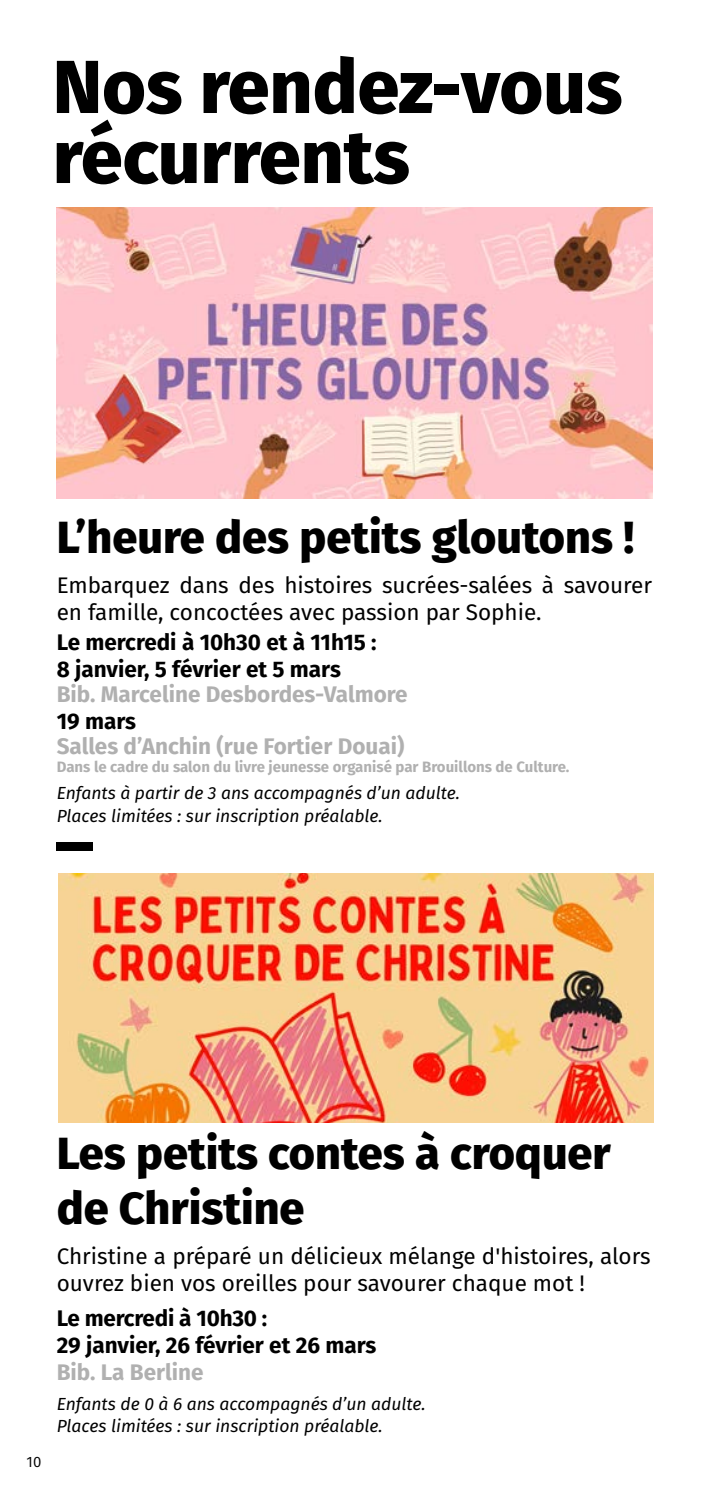
<style>
.page{position:relative;width:709px;height:1489px;background:#fff}
.page>*{position:absolute;margin:0;border:0;box-sizing:border-box;transform-origin:0 0}
.t1{font:800 75px/70px "Fira Sans";color:#000}
.t2{font:800 45px/54px "Fira Sans";color:#000}
.t3{font:22.5px/27px "Fira Sans";color:#000}
.t4{font:700 22.5px/27px "Fira Sans";color:#000}
.t5{font:700 22.5px "Fira Sans";color:#b0b0b0}
.t6{font:italic 17.5px/22.5px "Fira Sans";color:#000}
.t7{font:700 15px "Fira Sans";color:#b0b0b0}
.t8{font:15px "Fira Sans";color:#000}
</style>
<div class="page">
<img style="left:58px;top:873px;width:595px;height:248px">
<img style="left:56px;top:207px;width:596px;height:291px">
<div style="left:56px;top:842px;width:36px;height:8px;background:#000"></div>
<h1 class="t1" style="left:53px;top:46px;width:571px">Nos rendez-vous récurrents</h1>
<h2 class="t2" style="left:57px;top:506px;width:579px">L’heure des petits gloutons !</h2>
<p class="t3" style="left:57px;top:570px;width:597px">Embarquez dans des histoires sucrées-salées à savourer en famille, concoctées avec passion par Sophie.</p>
<p class="t4" style="left:57px;top:626px;width:321px">Le mercredi à 10h30 et à 11h15 :<br>8 janvier, 5 février et 5 mars</p>
<p class="t5" style="left:57px;top:675px;width:352px">Bib. Marceline Desbordes-Valmore</p>
<p class="t4" style="left:57px;top:705px;width:81px">19 mars</p>
<p class="t5" style="left:57px;top:727px;width:349px">Salles d’Anchin (rue Fortier Douai)</p>
<p class="t7" style="left:57px;top:753px;width:514px">Dans le cadre du salon du livre jeunesse organisé par Brouillons de Culture.</p>
<p class="t6" style="left:57px;top:781px;width:405px">Enfants à partir de 3 ans accompagnés d’un adulte.<br>Places limitées : sur inscription préalable.</p>
<p class="t8" style="left:27px;top:1450px;width:16px">10</p>
<h2 class="t2" style="left:57px;top:1122px;width:555px">Les petits contes à croquer de Christine</h2>
<p class="t3" style="left:57px;top:1241px;width:595px">Christine a préparé un délicieux mélange d'histoires, alors ouvrez bien vos oreilles pour savourer chaque mot !</p>
<p class="t4" style="left:57px;top:1302px;width:321px">Le mercredi à 10h30 :<br>29 janvier, 26 février et 26 mars</p>
<p class="t5" style="left:57px;top:1352px;width:148px">Bib. La Berline</p>
<p class="t6" style="left:57px;top:1391px;width:370px">Enfants de 0 à 6 ans accompagnés d’un adulte.<br>Places limitées : sur inscription préalable.</p>
</div>
